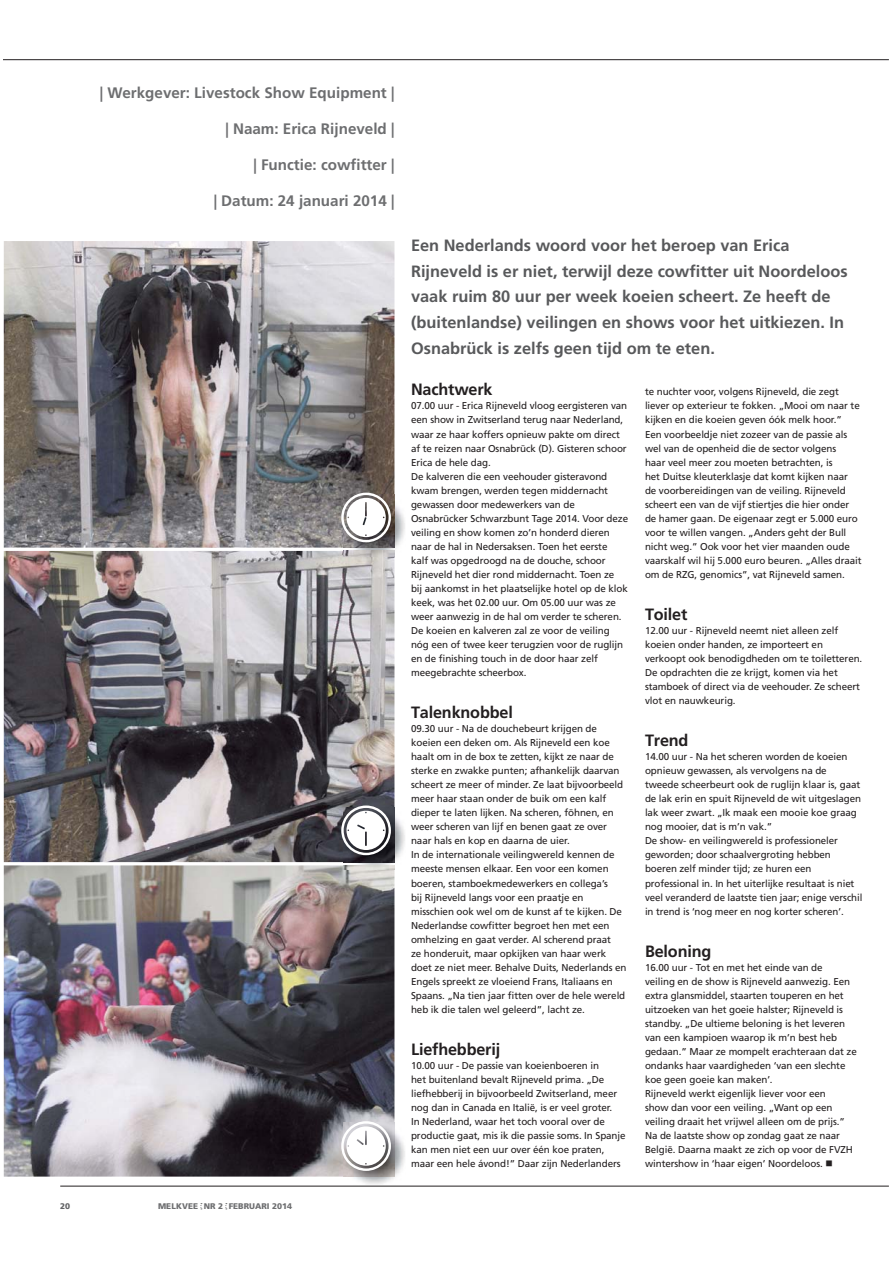
<style>
.page{position:relative;width:893px;height:1263px;background:#fff}
.page>*{position:absolute;margin:0;border:0;box-sizing:border-box;transform-origin:0 0}
.t1{font:700 16.35px/25.7px "Frutiger LT Std";color:#58595b}
.t2{font:700 16.35px "Frutiger LT Std";letter-spacing:-.01em;color:#231f20}
.t3{font:700 15.15px "Frutiger LT Std";color:#6d6e70}
.t4{font:9.9px/14.1px "Frutiger LT Std";letter-spacing:-.01em;color:#231f20}
.t5{font:900 8.25px "Frutiger LT Std";color:#6d6e70}
.t6{font:900 8.25px "Frutiger LT Std";color:#636466}
</style>
<div class="page">
<img style="left:4px;top:865px;width:390px;height:312px">
<img style="left:4px;top:551px;width:390px;height:311px">
<img style="left:4px;top:241px;width:390px;height:307px">
<img style="left:343px;top:494px;width:62px;height:63px">
<img style="left:343px;top:551px;width:51px;height:6px">
<img style="left:343px;top:494px;width:51px;height:54px">
<svg style="left:341px;top:493px;width:50px;height:49px"></svg>
<img style="left:343px;top:807px;width:62px;height:63px">
<img style="left:343px;top:865px;width:51px;height:5px">
<img style="left:343px;top:807px;width:51px;height:55px">
<svg style="left:341px;top:806px;width:50px;height:49px"></svg>
<img style="left:354px;top:1123px;width:51px;height:61px">
<img style="left:343px;top:1123px;width:51px;height:54px">
<svg style="left:341px;top:1121px;width:50px;height:50px"></svg>
<hr style="left:4px;top:59px;width:885px;height:1px;background:#231f20">
<hr style="left:60px;top:1186px;width:829px;height:1px;background:#231f20">
<h2 class="t3" style="left:100px;top:86px;width:296px">| Werkgever: Livestock Show Equipment |</h2>
<h2 class="t3" style="left:225px;top:122px;width:170px">| Naam: Erica Rijneveld |</h2>
<h2 class="t3" style="left:253px;top:158px;width:143px">| Functie: cowfitter |</h2>
<h2 class="t3" style="left:214px;top:194px;width:182px">| Datum: 24 januari 2014 |</h2>
<p class="t6" style="left:60px;top:1203px;width:12px">20</p>
<p class="t5" style="left:158px;top:1203px;width:136px">MELKVEE NR 2 FEBRUARI 2014</p>
<p class="t1" style="left:411px;top:233px;width:438px">Een Nederlands woord voor het beroep van Erica Rijneveld is er niet, terwijl deze cowfitter uit Noordeloos vaak ruim 80 uur per week koeien scheert. Ze heeft de (buitenlandse) veilingen en shows voor het uitkiezen. In Osnabrück is zelfs geen tijd om te eten.</p>
<h1 class="t2" style="left:411px;top:383px;width:83px">Nachtwerk</h1>
<p class="t4" style="left:411px;top:399px;width:219px">07.00 uur - Erica Rijneveld vloog eergisteren van een show in Zwitserland terug naar Nederland, waar ze haar koffers opnieuw pakte om direct af te reizen naar Osnabrück (D). Gisteren schoor Erica de hele dag.<br>De kalveren die een veehouder gisteravond kwam brengen, werden tegen middernacht gewassen door medewerkers van de Osnabrücker Schwarzbunt Tage 2014. Voor deze veiling en show komen zo’n honderd dieren naar de hal in Nedersaksen. Toen het eerste<br>kalf was opgedroogd na de douche, schoor Rijneveld het dier rond middernacht. Toen ze bij aankomst in het plaatselijke hotel op de klok keek, was het 02.00 uur. Om 05.00 uur was ze weer aanwezig in de hal om verder te scheren.<br>De koeien en kalveren zal ze voor de veiling nóg een of twee keer terugzien voor de ruglijn en de finishing touch in de door haar zelf meegebrachte scheerbox.</p>
<h1 class="t2" style="left:411px;top:705px;width:103px">Talenknobbel</h1>
<p class="t4" style="left:411px;top:722px;width:217px">09.30 uur - Na de douchebeurt krijgen de koeien een deken om. Als Rijneveld een koe haalt om in de box te zetten, kijkt ze naar de sterke en zwakke punten; afhankelijk daarvan scheert ze meer of minder. Ze laat bijvoorbeeld meer haar staan onder de buik om een kalf dieper te laten lijken. Na scheren, föhnen, en weer scheren van lijf en benen gaat ze over naar hals en kop en daarna de uier.<br>In de internationale veilingwereld kennen de meeste mensen elkaar. Een voor een komen boeren, stamboekmedewerkers en collega’s<br>bij Rijneveld langs voor een praatje en misschien ook wel om de kunst af te kijken. De Nederlandse cowfitter begroet hen met een omhelzing en gaat verder. Al scherend praat<br>ze honderuit, maar opkijken van haar werk doet ze niet meer. Behalve Duits, Nederlands en Engels spreekt ze vloeiend Frans, Italiaans en Spaans. „Na tien jaar fitten over de hele wereld heb ik die talen wel geleerd”, lacht ze.</p>
<h1 class="t2" style="left:411px;top:1042px;width:91px">Liefhebberij</h1>
<p class="t4" style="left:411px;top:1059px;width:216px">10.00 uur - De passie van koeienboeren in<br>het buitenland bevalt Rijneveld prima. „De liefhebberij in bijvoorbeeld Zwitserland, meer nog dan in Canada en Italië, is er veel groter.<br>In Nederland, waar het toch vooral over de productie gaat, mis ik die passie soms. In Spanje kan men niet een uur over één koe praten, maar een hele ávond!” Daar zijn Nederlanders</p>
<p class="t4" style="left:645px;top:385px;width:218px">te nuchter voor, volgens Rijneveld, die zegt liever op exterieur te fokken. „Mooi om naar te kijken en die koeien geven óók melk hoor.”<br>Een voorbeeldje niet zozeer van de passie als wel van de openheid die de sector volgens<br>haar veel meer zou moeten betrachten, is<br>het Duitse kleuterklasje dat komt kijken naar de voorbereidingen van de veiling. Rijneveld scheert een van de vijf stiertjes die hier onder de hamer gaan. De eigenaar zegt er 5.000 euro voor te willen vangen. „Anders geht der Bull nicht weg.” Ook voor het vier maanden oude vaarskalf wil hij 5.000 euro beuren. „Alles draait om de RZG, genomics”, vat Rijneveld samen.</p>
<h1 class="t2" style="left:645px;top:607px;width:44px">Toilet</h1>
<p class="t4" style="left:645px;top:624px;width:219px">12.00 uur - Rijneveld neemt niet alleen zelf koeien onder handen, ze importeert en verkoopt ook benodigdheden om te toiletteren.<br>De opdrachten die ze krijgt, komen via het stamboek of direct via de veehouder. Ze scheert vlot en nauwkeurig.</p>
<h1 class="t2" style="left:645px;top:733px;width:45px">Trend</h1>
<p class="t4" style="left:645px;top:750px;width:219px">14.00 uur - Na het scheren worden de koeien opnieuw gewassen, als vervolgens na de tweede scheerbeurt ook de ruglijn klaar is, gaat de lak erin en spuit Rijneveld de wit uitgeslagen lak weer zwart. „Ik maak een mooie koe graag nog mooier, dat is m’n vak.”<br>De show- en veilingwereld is professioneler geworden; door schaalvergroting hebben boeren zelf minder tijd; ze huren een professional in. In het uiterlijke resultaat is niet veel veranderd de laatste tien jaar; enige verschil in trend is ‘nog meer en nog korter scheren’.</p>
<h1 class="t2" style="left:645px;top:944px;width:68px">Beloning</h1>
<p class="t4" style="left:645px;top:961px;width:213px">16.00 uur - Tot en met het einde van de<br>veiling en de show is Rijneveld aanwezig. Een extra glansmiddel, staarten touperen en het uitzoeken van het goeie halster; Rijneveld is standby. „De ultieme beloning is het leveren van een kampioen waarop ik m’n best heb gedaan.” Maar ze mompelt erachteraan dat ze ondanks haar vaardigheden ‘van een slechte koe geen goeie kan maken’.<br>Rijneveld werkt eigenlijk liever voor een<br>show dan voor een veiling. „Want op een veiling draait het vrijwel alleen om de prijs.” Na de laatste show op zondag gaat ze naar België. Daarna maakt ze zich op voor de FVZH wintershow in ‘haar eigen’ Noordeloos.</p>
</div>
